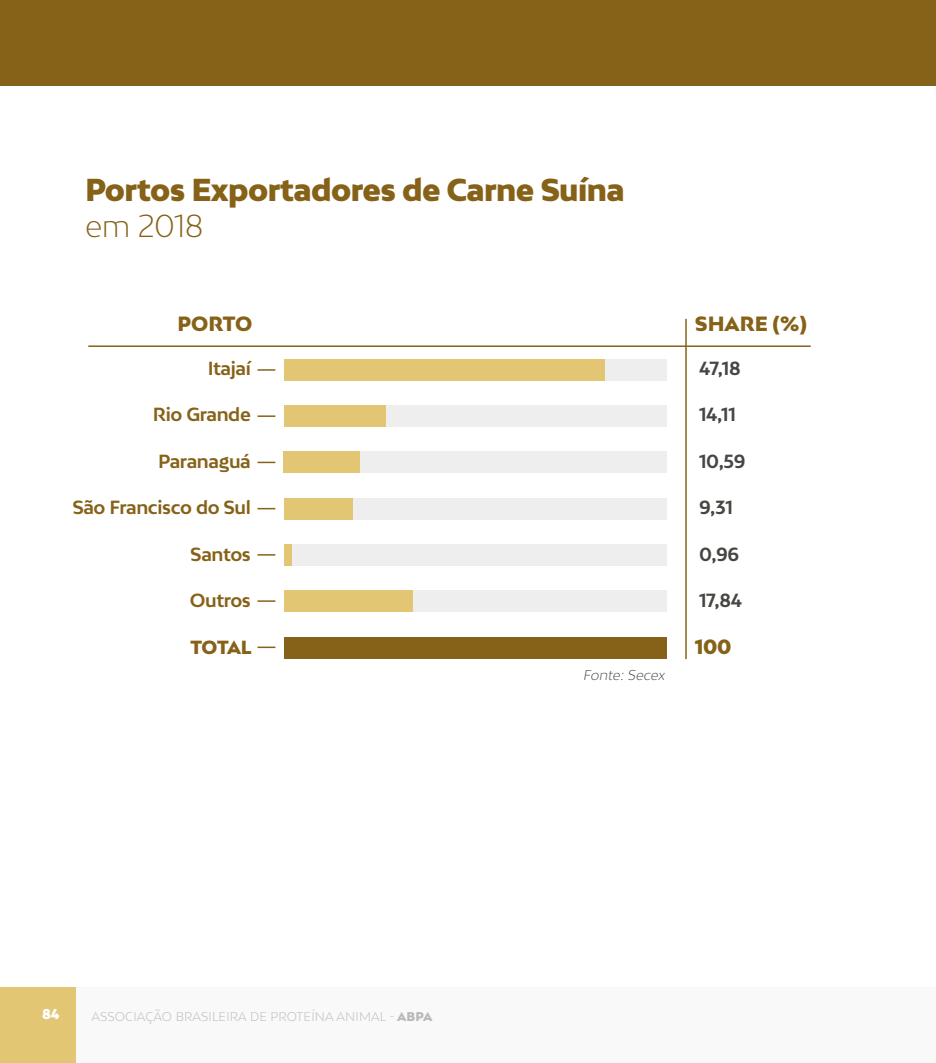
<style>
.page{position:relative;width:936px;height:1063px;background:#fff}
.page>*{position:absolute;margin:0;border:0;box-sizing:border-box;transform-origin:0 0}
.t1{font:900 30px "Bw Mitga";letter-spacing:-.02em;color:#866218}
.t2{font:300 30px "Bw Mitga";letter-spacing:-.02em;color:#866218}
.t3{font:900 19.5px "Bw Mitga";color:#866218}
.t4{font:700 18px "Bw Mitga";letter-spacing:-.02em;color:#866218}
.t5{font:700 18px "Bw Mitga";letter-spacing:-.02em;color:#484642}
.t6{font:900 18px "Bw Mitga";letter-spacing:-.03em;color:#866218}
.t7{font:italic 300 13.5px "Bw Mitga";color:#484642}
.t8{font:900 13.5px "Bw Mitga";color:#fff}
.t9{font:300 12px "Bw Mitga";letter-spacing:.01em;color:#b9b9b8}
.s1{font-weight:900}
</style>
<div class="page">
<div style="left:75px;top:987px;width:860px;height:76px;background:#f9f9f9"></div>
<div style="left:0;top:0;width:935px;height:85px;background:#866218"></div>
<div style="left:284px;top:359px;width:382px;height:22px;background:#eee"></div>
<div style="left:284px;top:544px;width:382px;height:22px;background:#eee"></div>
<div style="left:284px;top:451px;width:382px;height:22px;background:#eee"></div>
<div style="left:284px;top:637px;width:382px;height:22px;background:#866218"></div>
<div style="left:284px;top:405px;width:382px;height:22px;background:#eee"></div>
<div style="left:284px;top:591px;width:382px;height:21px;background:#eee"></div>
<div style="left:284px;top:498px;width:382px;height:22px;background:#eee"></div>
<hr style="left:88px;top:345px;width:722px;height:2px;background:#866218">
<hr style="left:685px;top:319px;width:1px;height:340px;background:#866218">
<div style="left:284px;top:359px;width:320px;height:22px;background:#e2c674"></div>
<div style="left:284px;top:405px;width:101px;height:22px;background:#e2c674"></div>
<div style="left:284px;top:451px;width:76px;height:22px;background:#e2c674"></div>
<div style="left:284px;top:498px;width:68px;height:22px;background:#e2c674"></div>
<div style="left:284px;top:544px;width:8px;height:22px;background:#e2c674"></div>
<div style="left:284px;top:591px;width:128px;height:21px;background:#e2c674"></div>
<svg style="left:257px;top:369px;width:18px;height:2px"></svg>
<svg style="left:257px;top:600px;width:18px;height:2px"></svg>
<svg style="left:257px;top:462px;width:18px;height:1px"></svg>
<svg style="left:257px;top:415px;width:18px;height:2px"></svg>
<svg style="left:257px;top:647px;width:18px;height:1px"></svg>
<svg style="left:257px;top:554px;width:18px;height:2px"></svg>
<svg style="left:257px;top:508px;width:18px;height:1px"></svg>
<div style="left:0;top:987px;width:76px;height:76px;background:#e2c674"></div>
<h1 class="t1" style="left:85px;top:170px;width:541px">Portos Exportadores de Carne Suína</h1>
<h1 class="t2" style="left:85px;top:206px;width:120px">em 2018</h1>
<p class="t3" style="left:177px;top:311px;width:76px">PORTO</p>
<p class="t3" style="left:694px;top:311px;width:114px">SHARE (%)</p>
<p class="t4" style="left:208px;top:356px;width:45px">Itajaí</p>
<p class="t4" style="left:153px;top:403px;width:99px">Rio Grande</p>
<p class="t4" style="left:158px;top:449px;width:94px">Paranaguá</p>
<p class="t4" style="left:72px;top:496px;width:180px">São Francisco do Sul</p>
<p class="t4" style="left:190px;top:542px;width:62px">Santos</p>
<p class="t4" style="left:190px;top:589px;width:62px">Outros</p>
<p class="t6" style="left:190px;top:635px;width:62px">TOTAL</p>
<p class="t5" style="left:699px;top:356px;width:43px">47,18</p>
<p class="t5" style="left:699px;top:403px;width:38px">14,11</p>
<p class="t5" style="left:699px;top:449px;width:48px">10,59</p>
<p class="t5" style="left:699px;top:496px;width:35px">9,31</p>
<p class="t5" style="left:699px;top:542px;width:42px">0,96</p>
<p class="t5" style="left:699px;top:589px;width:44px">17,84</p>
<p class="t3" style="left:694px;top:633px;width:38px">100</p>
<p class="t8" style="left:42px;top:1005px;width:19px">84</p>
<p class="t9" style="left:92px;top:1008px;width:342px">ASSOCIAÇÃO BRASILEIRA DE PROTEÍNA ANIMAL - <span class="s1">ABPA</span></p>
<p class="t7" style="left:583px;top:666px;width:86px">Fonte: Secex</p>
</div>
